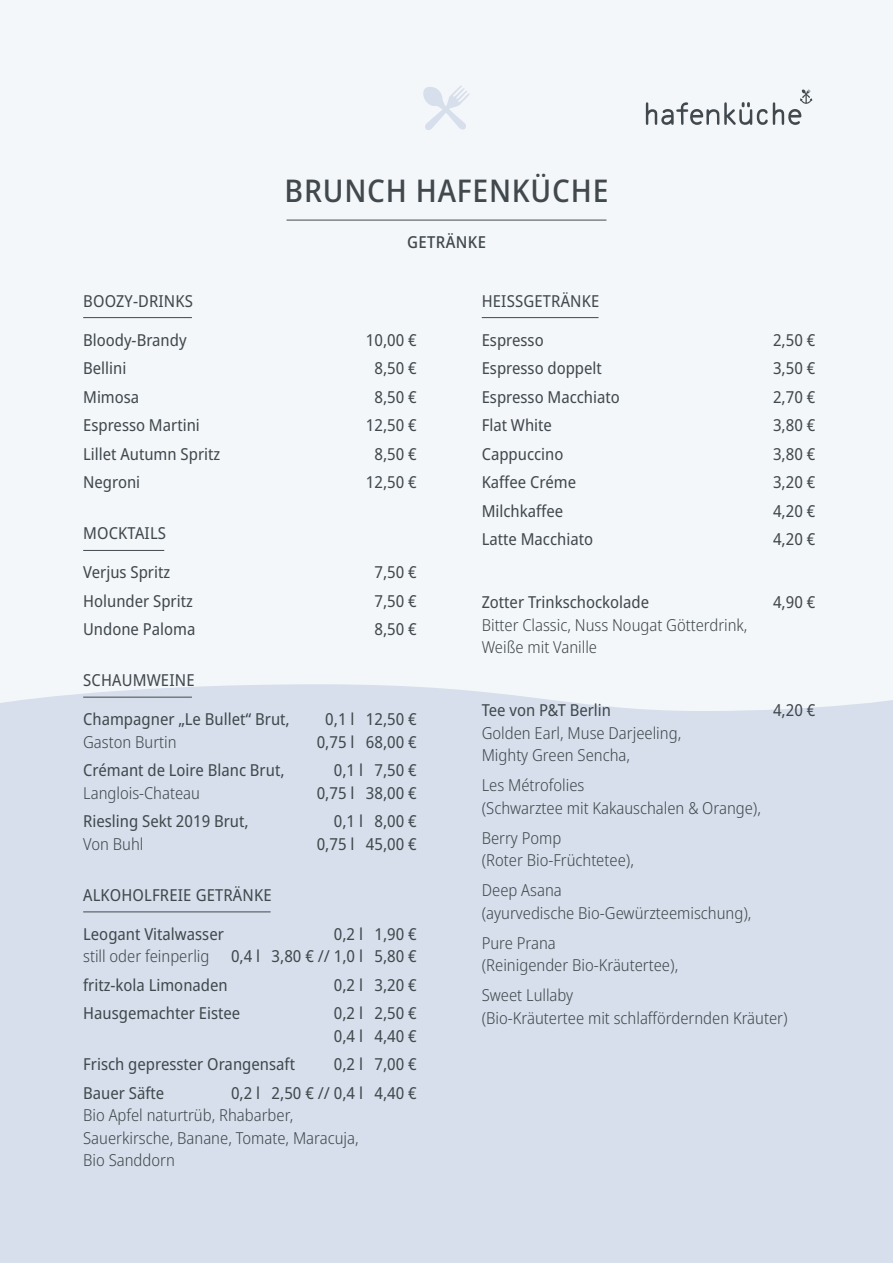
<style>
.page{position:relative;width:893px;height:1263px;background:#f4f7f9}
.page>*{position:absolute;margin:0;border:0;box-sizing:border-box;transform-origin:0 0}
.t1{font:500 semi-condensed 31.35px "Noto Sans";letter-spacing:.025em;color:#41494e}
.t2{font:semi-condensed 16.5px/22.5px "Noto Sans";color:#41494e}
.t3{font:300 semi-condensed 16.5px/22.5px "Noto Sans";color:#41494e}
.t4{font:500 semi-condensed 16.5px "Noto Sans";letter-spacing:.025em;color:#41494e}
</style>
<div class="page">
<div style="left:0;top:684px;width:893px;height:579px;background:#d7dfec"></div>
<svg style="left:646px;top:89px;width:166px;height:36px"></svg>
<svg style="left:423px;top:86px;width:47px;height:44px"></svg>
<hr style="left:287px;top:220px;width:319px;height:1px;background:#41494e">
<hr style="left:83px;top:317px;width:109px;height:1px;background:#41494e">
<hr style="left:83px;top:550px;width:81px;height:1px;background:#41494e">
<hr style="left:83px;top:697px;width:109px;height:1px;background:#41494e">
<hr style="left:83px;top:911px;width:188px;height:1px;background:#41494e">
<hr style="left:482px;top:317px;width:116px;height:1px;background:#41494e">
<h1 class="t1" style="left:285px;top:169px;width:325px">BRUNCH HAFENKÜCHE</h1>
<p class="t4" style="left:407px;top:230px;width:80px">GETRÄNKE</p>
<p class="t2" style="left:83px;top:290px;width:111px">BOOZY-DRINKS</p>
<p class="t2" style="left:83px;top:329px;width:105px">Bloody-Brandy</p>
<p class="t2" style="left:366px;top:329px;width:52px">10,00 €</p>
<p class="t2" style="left:83px;top:357px;width:45px">Bellini</p>
<p class="t2" style="left:374px;top:357px;width:44px">8,50 €</p>
<p class="t2" style="left:83px;top:386px;width:58px">Mimosa</p>
<p class="t2" style="left:374px;top:386px;width:44px">8,50 €</p>
<p class="t2" style="left:83px;top:414px;width:118px">Espresso Martini</p>
<p class="t2" style="left:366px;top:414px;width:52px">12,50 €</p>
<p class="t2" style="left:83px;top:443px;width:139px">Lillet Autumn Spritz</p>
<p class="t2" style="left:374px;top:443px;width:44px">8,50 €</p>
<p class="t2" style="left:83px;top:471px;width:59px">Negroni</p>
<p class="t2" style="left:366px;top:471px;width:52px">12,50 €</p>
<p class="t2" style="left:83px;top:522px;width:84px">MOCKTAILS</p>
<p class="t2" style="left:83px;top:561px;width:89px">Verjus Spritz</p>
<p class="t2" style="left:374px;top:561px;width:44px">7,50 €</p>
<p class="t2" style="left:83px;top:590px;width:111px">Holunder Spritz</p>
<p class="t2" style="left:374px;top:590px;width:44px">7,50 €</p>
<p class="t2" style="left:83px;top:618px;width:114px">Undone Paloma</p>
<p class="t2" style="left:374px;top:618px;width:44px">8,50 €</p>
<p class="t2" style="left:83px;top:669px;width:113px">SCHAUMWEINE</p>
<p class="t2" style="left:83px;top:708px;width:208px">Champagner „Le Bullet“ Brut,</p>
<p class="t2" style="left:325px;top:708px;width:93px">0,1 l 12,50 €</p>
<p class="t3" style="left:83px;top:731px;width:95px">Gaston Burtin</p>
<p class="t2" style="left:317px;top:731px;width:102px">0,75 l 68,00 €</p>
<p class="t2" style="left:83px;top:759px;width:203px">Crémant de Loire Blanc Brut,</p>
<p class="t2" style="left:334px;top:759px;width:84px">0,1 l 7,50 €</p>
<p class="t3" style="left:83px;top:782px;width:118px">Langlois-Chateau</p>
<p class="t2" style="left:317px;top:782px;width:102px">0,75 l 38,00 €</p>
<p class="t2" style="left:83px;top:810px;width:167px">Riesling Sekt 2019 Brut,</p>
<p class="t2" style="left:334px;top:810px;width:84px">0,1 l 8,00 €</p>
<p class="t3" style="left:83px;top:833px;width:62px">Von Buhl</p>
<p class="t2" style="left:317px;top:833px;width:102px">0,75 l 45,00 €</p>
<p class="t2" style="left:83px;top:884px;width:190px">ALKOHOLFREIE GETRÄNKE</p>
<p class="t2" style="left:83px;top:923px;width:142px">Leogant Vitalwasser</p>
<p class="t2" style="left:334px;top:923px;width:84px">0,2 l 1,90 €</p>
<p class="t3" style="left:83px;top:945px;width:128px">still oder feinperlig</p>
<p class="t2" style="left:231px;top:945px;width:187px">0,4 l 3,80 € // 1,0 l 5,80 €</p>
<p class="t2" style="left:83px;top:974px;width:146px">fritz-kola Limonaden</p>
<p class="t2" style="left:334px;top:974px;width:84px">0,2 l 3,20 €</p>
<p class="t2" style="left:83px;top:1002px;width:159px">Hausgemachter Eistee</p>
<p class="t2" style="left:334px;top:1002px;width:84px">0,2 l 2,50 €<br>0,4 l 4,40 €</p>
<p class="t2" style="left:83px;top:1053px;width:213px">Frisch gepresster Orangensaft</p>
<p class="t2" style="left:334px;top:1053px;width:84px">0,2 l 7,00 €</p>
<p class="t2" style="left:83px;top:1082px;width:83px">Bauer Säfte</p>
<p class="t2" style="left:231px;top:1082px;width:187px">0,2 l 2,50 € // 0,4 l 4,40 €</p>
<p class="t3" style="left:83px;top:1104px;width:277px">Bio Apfel naturtrüb, Rhabarber,<br>Sauerkirsche, Banane, Tomate, Maracuja,<br>Bio Sanddorn</p>
<p class="t2" style="left:482px;top:290px;width:119px">HEISSGETRÄNKE</p>
<p class="t2" style="left:482px;top:329px;width:63px">Espresso</p>
<p class="t2" style="left:773px;top:329px;width:44px">2,50 €</p>
<p class="t2" style="left:482px;top:357px;width:122px">Espresso doppelt</p>
<p class="t2" style="left:773px;top:357px;width:44px">3,50 €</p>
<p class="t2" style="left:482px;top:386px;width:140px">Espresso Macchiato</p>
<p class="t2" style="left:773px;top:386px;width:44px">2,70 €</p>
<p class="t2" style="left:482px;top:414px;width:72px">Flat White</p>
<p class="t2" style="left:773px;top:414px;width:44px">3,80 €</p>
<p class="t2" style="left:482px;top:443px;width:83px">Cappuccino</p>
<p class="t2" style="left:773px;top:443px;width:44px">3,80 €</p>
<p class="t2" style="left:482px;top:471px;width:96px">Kaffee Créme</p>
<p class="t2" style="left:773px;top:471px;width:44px">3,20 €</p>
<p class="t2" style="left:482px;top:500px;width:83px">Milchkaffee</p>
<p class="t2" style="left:773px;top:500px;width:44px">4,20 €</p>
<p class="t2" style="left:482px;top:528px;width:113px">Latte Macchiato</p>
<p class="t2" style="left:773px;top:528px;width:44px">4,20 €</p>
<p class="t2" style="left:482px;top:591px;width:169px">Zotter Trinkschockolade</p>
<p class="t2" style="left:773px;top:591px;width:44px">4,90 €</p>
<p class="t3" style="left:482px;top:614px;width:267px">Bitter Classic, Nuss Nougat Götterdrink,<br>Weiße mit Vanille</p>
<p class="t2" style="left:482px;top:699px;width:131px">Tee von P&amp;T Berlin</p>
<p class="t2" style="left:773px;top:699px;width:44px">4,20 €</p>
<p class="t3" style="left:482px;top:722px;width:201px">Golden Earl, Muse Darjeeling,<br>Mighty Green Sencha,</p>
<p class="t3" style="left:482px;top:774px;width:281px">Les Métrofolies<br>(Schwarztee mit Kakauschalen &amp; Orange),</p>
<p class="t3" style="left:482px;top:827px;width:154px">Berry Pomp<br>(Roter Bio-Früchtetee),</p>
<p class="t3" style="left:482px;top:879px;width:271px">Deep Asana<br>(ayurvedische Bio-Gewürzteemischung),</p>
<p class="t3" style="left:482px;top:932px;width:198px">Pure Prana<br>(Reinigender Bio-Kräutertee),</p>
<p class="t3" style="left:482px;top:984px;width:307px">Sweet Lullaby<br>(Bio-Kräutertee mit schlaffördernden Kräuter)</p>
</div>
